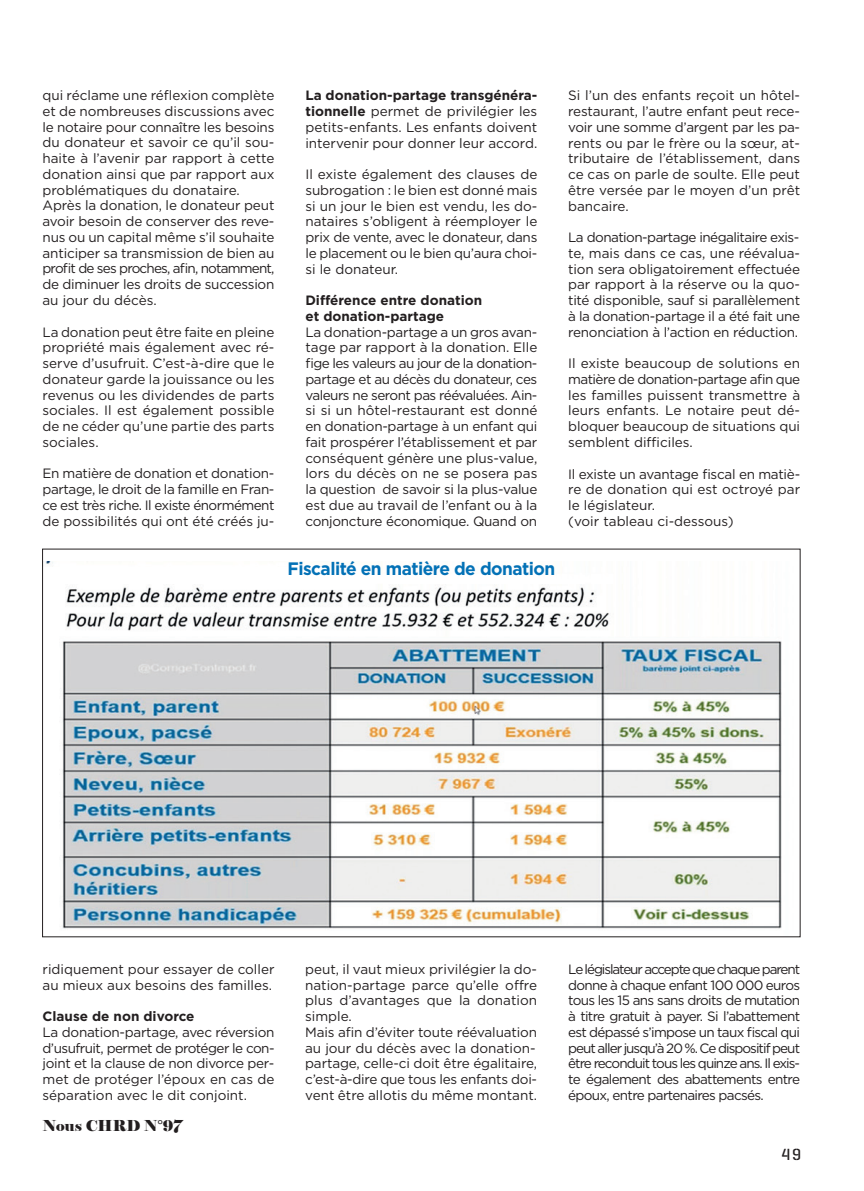
<style>
.page{position:relative;width:864px;height:1191px;background:#fff}
.page>*{position:absolute;margin:0;border:0;box-sizing:border-box;transform-origin:0 0}
.t1{font:700 18px "Gotham";letter-spacing:-.03em;color:#0371b6;scale:.96 1}
.t2{font:500 16.5px "Geogrotesque Stencil A";color:#231f20}
.t3{font:15px "Elephant";color:#221e1f}
.t4{font:13.5px/15.8px "Gotham";letter-spacing:-.01em;color:#231f20;text-align:justify}
.t5{font:700 13.5px/15.8px "Gotham";color:#231f20}
.s1{font-weight:700}
</style>
<div class="page">
<img style="left:45px;top:561px;width:737px;height:368px">
<p class="t4" style="left:42px;top:87px;width:233px;text-align:left">qui réclame une réflexion complète et de nombreuses discussions avec le notaire pour connaître les besoins du donateur et savoir ce qu’il sou&shy;haite à l’avenir par rapport à cette donation ainsi que par rapport aux problématiques du donataire.<br>Après la donation, le donateur peut avoir besoin de conserver des reve&shy;nus ou un capital même s’il souhaite anticiper sa transmission de bien au profit de ses proches, afin, notamment, de diminuer les droits de succession au jour du décès.</p>
<p class="t4" style="left:42px;top:323px;width:233px">La donation peut être faite en pleine propriété mais également avec ré&shy;serve d’usufruit. C’est-à-dire que le donateur garde la jouissance ou les revenus ou les dividendes de parts sociales. Il est également possible de ne céder qu’une partie des parts sociales.</p>
<p class="t4" style="left:42px;top:465px;width:233px">En matière de donation et donation&shy;partage, le droit de la famille en Fran&shy;ce est très riche. Il existe énormément de possibilités qui ont été créés ju-</p>
<p class="t4" style="left:305px;top:87px;width:233px"><span class="s1">La donation-partage transgénéra&shy;tionnelle</span> permet de privilégier les petits-enfants. Les enfants doivent intervenir pour donner leur accord.</p>
<p class="t4" style="left:305px;top:166px;width:233px">Il existe également des clauses de subrogation : le bien est donné mais si un jour le bien est vendu, les do&shy;nataires s’obligent à réemployer le prix de vente, avec le donateur, dans le placement ou le bien qu’aura choi&shy;si le donateur.</p>
<p class="t5" style="left:305px;top:292px;width:178px">Différence entre donation et donation-partage</p>
<p class="t4" style="left:305px;top:324px;width:233px">La donation-partage a un gros avan&shy;tage par rapport à la donation. Elle fige les valeurs au jour de la donation&shy;partage et au décès du donateur, ces valeurs ne seront pas réévaluées. Ain&shy;si si un hôtel-restaurant est donné en donation-partage à un enfant qui fait prospérer l’établissement et par conséquent génère une plus-value, lors du décès on ne se posera pas la question de savoir si la plus-value est due au travail de l’enfant ou à la conjoncture économique. Quand on</p>
<h1 class="t1" style="left:287px;top:556px;width:280px">Fiscalité en matière de donation</h1>
<p class="t4" style="left:568px;top:87px;width:233px">Si l’un des enfants reçoit un hôtel&shy;restaurant, l’autre enfant peut rece&shy;voir une somme d’argent par les pa&shy;rents ou par le frère ou la sœur, at&shy;tributaire de l’établissement, dans ce cas on parle de soulte. Elle peut être versée par le moyen d’un prêt bancaire.</p>
<p class="t4" style="left:568px;top:229px;width:233px">La donation-partage inégalitaire exis&shy;te, mais dans ce cas, une réévalua&shy;tion sera obligatoirement effectuée par rapport à la réserve ou la quo&shy;tité disponible, sauf si parallèlement à la donation-partage il a été fait une renonciation à l’action en réduction.</p>
<p class="t4" style="left:568px;top:355px;width:233px">Il existe beaucoup de solutions en matière de donation-partage afin que les familles puissent transmettre à leurs enfants. Le notaire peut dé&shy;bloquer beaucoup de situations qui semblent difficiles.</p>
<p class="t4" style="left:568px;top:465px;width:233px;text-align:left">Il existe un avantage fiscal en matiè&shy;re de donation qui est octroyé par le législateur.<br>(voir tableau ci-dessous)</p>
<p class="t4" style="left:43px;top:960px;width:233px">ridiquement pour essayer de coller au mieux aux besoins des familles.</p>
<p class="t5" style="left:43px;top:1008px;width:153px">Clause de non divorce</p>
<p class="t4" style="left:43px;top:1024px;width:233px">La donation-partage, avec réversion d’usufruit, permet de protéger le con&shy;joint et la clause de non divorce per&shy;met de protéger l’époux en cas de séparation avec le dit conjoint.</p>
<p class="t3" style="left:43px;top:1115px;width:141px">Nous CHRD N°97</p>
<p class="t4" style="left:305px;top:961px;width:233px;text-align:left">peut, il vaut mieux privilégier la do&shy;nation-partage parce qu’elle offre plus d’avantages que la donation simple.<br>Mais afin d’éviter toute réévaluation au jour du décès avec la donation&shy;partage, celle-ci doit être égalitaire, c’est-à-dire que tous les enfants doi&shy;vent être allotis du même montant.</p>
<p class="t4" style="left:568px;top:961px;width:233px">Le législateur accepte que chaque parent donne à chaque enfant 100 000 euros tous les 15 ans sans droits de mutation à titre gratuit à payer. Si l’abattement est dépassé s’impose un taux fiscal qui peut aller jusqu’à 20 %. Ce dispositif peut être reconduit tous les quinze ans. Il exis&shy;te également des abattements entre époux, entre partenaires pacsés.</p>
<p class="t2" style="left:781px;top:1144px;width:21px">49</p>
</div>
